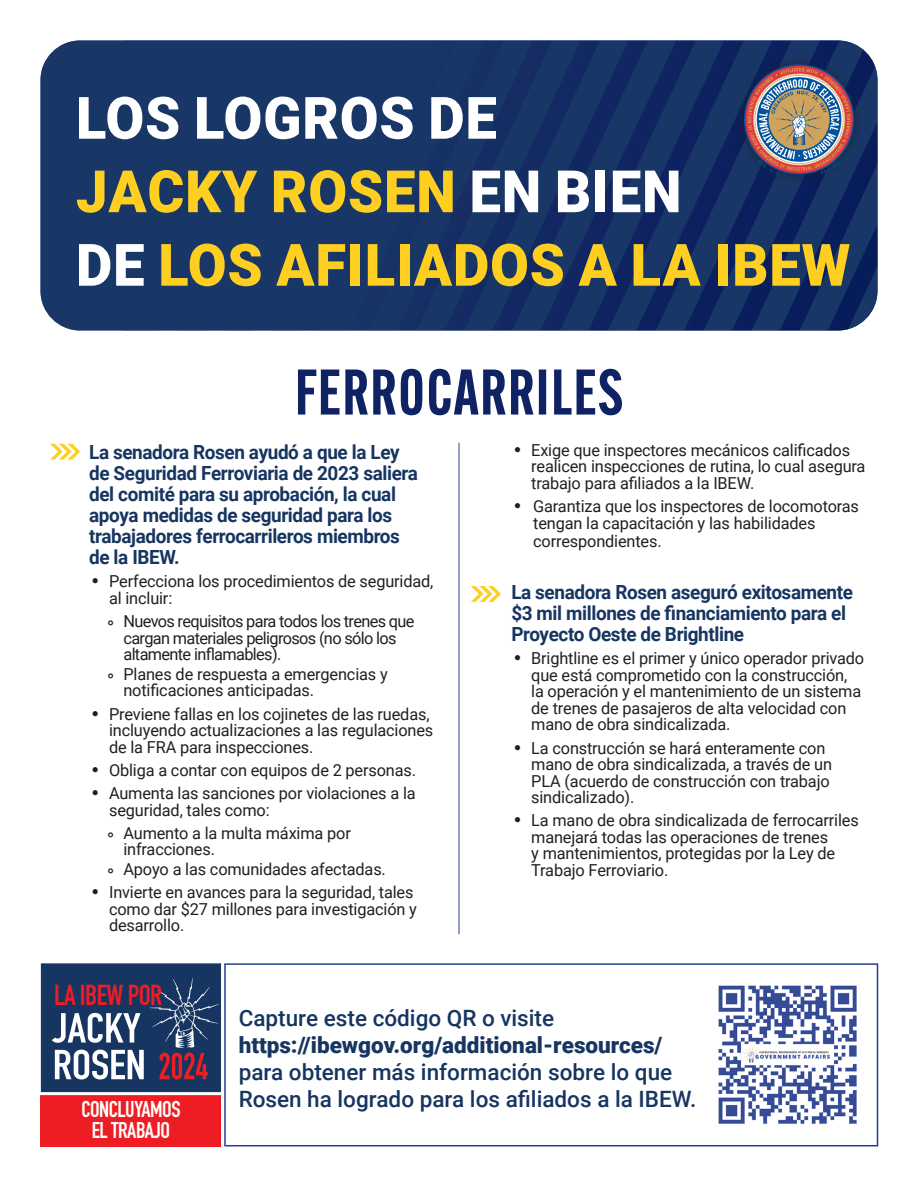
<style>
.page{position:relative;width:918px;height:1188px;background:#fff}
.page>*{position:absolute;margin:0;border:0;box-sizing:border-box;transform-origin:0 0}
.t1{font:600 63px "Alternate Gothic Cond ATF";letter-spacing:.02em;color:#0f2264}
.t2{font:900 58.5px "Roboto";letter-spacing:.015em;color:#fece21;scale:.96 1}
.t3{font:900 58.5px "Roboto";letter-spacing:.015em;color:#fff;scale:.96 1}
.t4{font:700 28.5px "DIN Condensed";letter-spacing:-.02em;color:#ee1d23}
.t5{font:500 22.5px/27px "Roboto";color:#163561}
.t6{font:700 22.5px/21px "DIN Condensed";letter-spacing:-.02em;color:#fff;text-align:center}
.body_text{font:700 19.5px/21px "Roboto";letter-spacing:-.02em;color:#163561}
.body_text-2{font:16.5px/16.5px "Roboto";letter-spacing:-.01em;color:#231f20}
.body_text-3{font:16.5px/16.5px "Roboto";letter-spacing:-.04em;color:#231f20}
.s1{color:#fff}
.s2{font-family:"Futura";font-weight:500}
.s3{font-weight:900}
</style>
<div class="page">
<svg style="left:41px;top:40px;width:836px;height:290px;background:#163365"></svg>
<div style="left:737px;top:57px;width:125px;height:125px;background:#231f20;opacity:.75"></div>
<svg style="left:748px;top:68px;width:103px;height:108px;background:#8b7a7e"></svg>
<img style="left:718px;top:985px;width:139px;height:139px">
<div style="left:41px;top:963px;width:180px;height:183px;background:#163561;border:2px solid #163561"></div>
<div style="left:41px;top:1094px;width:180px;height:52px;background:#ee1d23"></div>
<div style="left:224px;top:963px;width:654px;height:183px;border:2px solid #253f8e"></div>
<hr style="left:35px;top:1092px;width:186px;height:3px;background:#fff">
<svg style="left:150px;top:978px;width:69px;height:102px"></svg>
<svg style="left:55px;top:1050px;width:89px;height:30px"></svg>
<svg style="left:52px;top:1013px;width:89px;height:30px"></svg>
<svg style="left:50px;top:444px;width:30px;height:16px"></svg>
<svg style="left:471px;top:586px;width:30px;height:16px"></svg>
<hr style="left:459px;top:443px;width:1px;height:491px;background:#253f8e">
<p class="t3" style="left:76px;top:77px;width:440px">LOS LOGROS DE</p>
<p class="t2" style="left:76px;top:150px;width:632px">JACKY ROSEN <span class="s1">EN BIEN</span></p>
<p class="t2" style="left:76px;top:224px;width:808px"><span class="s1">DE</span> LOS AFILIADOS A LA IBEW</p>
<p class="t1" style="left:295px;top:352px;width:330px">FERROCARRILES</p>
<p class="body_text" style="left:89px;top:441px;width:330px">La senadora Rosen ayudó a que la Ley de Seguridad Ferroviaria de 2023 saliera del comité para su aprobación, la cual apoya medidas de seguridad para los trabajadores ferrocarrileros miembros de la IBEW.</p>
<p class="body_text-2" style="left:109px;top:573px;width:326px;text-indent:-20px"><span class="s2">•</span> Perfecciona los procedimientos de seguridad, al incluir:</p>
<p class="body_text-3" style="left:123px;top:612px;width:293px;text-indent:-18px"><span class="s2">°</span> Nuevos requisitos para todos los trenes que cargan materiales peligrosos (no sólo los altamente inflamables).</p>
<p class="body_text-2" style="left:123px;top:665px;width:266px;text-indent:-18px"><span class="s2">°</span> Planes de respuesta a emergencias y notificaciones anticipadas.</p>
<p class="body_text-2" style="left:109px;top:705px;width:326px;text-indent:-20px"><span class="s2">•</span> Previene fallas en los cojinetes de las ruedas, incluyendo actualizaciones a las regulaciones de la FRA para inspecciones.</p>
<p class="body_text-2" style="left:89px;top:761px;width:328px"><span class="s2">•</span> Obliga a contar con equipos de 2 personas.</p>
<p class="body_text-2" style="left:109px;top:784px;width:308px;text-indent:-20px"><span class="s2">•</span> Aumenta las sanciones por violaciones a la seguridad, tales como:</p>
<p class="body_text-2" style="left:123px;top:824px;width:229px;text-indent:-18px"><span class="s2">°</span> Aumento a la multa máxima por infracciones.</p>
<p class="body_text-2" style="left:105px;top:860px;width:282px"><span class="s2">°</span> Apoyo a las comunidades afectadas.</p>
<p class="body_text-2" style="left:109px;top:884px;width:309px;text-indent:-20px"><span class="s2">•</span> Invierte en avances para la seguridad, tales como dar $27 millones para investigación y desarrollo.</p>
<h2 class="t4" style="left:54px;top:976px;width:110px">LA IBEW POR</h2>
<p class="body_text-2" style="left:531px;top:441px;width:336px;text-indent:-20px"><span class="s2">•</span> Exige que inspectores mecánicos calificados realicen inspecciones de rutina, lo cual asegura trabajo para afiliados a la IBEW.</p>
<p class="body_text-2" style="left:533px;top:497px;width:327px;text-indent:-22px"><span class="s2">•</span> Garantiza que los inspectores de locomotoras tengan la capacitación y las habilidades</p>
<p class="body_text-2" style="left:533px;top:532px;width:130px">correspondientes.</p>
<p class="body_text" style="left:511px;top:581px;width:343px">La senadora Rosen aseguró exitosamente $3 mil millones de financiamiento para el<br>Proyecto Oeste de Brightline</p>
<p class="body_text-2" style="left:531px;top:650px;width:334px;text-indent:-20px"><span class="s2">•</span> Brightline es el primer y único operador privado que está comprometido con la construcción,<br>la operación y el mantenimiento de un sistema de trenes de pasajeros de alta velocidad con mano de obra sindicalizada.</p>
<p class="body_text-2" style="left:531px;top:739px;width:302px;text-indent:-20px"><span class="s2">•</span> La construcción se hará enteramente con mano de obra sindicalizada, a través de un PLA (acuerdo de construcción con trabajo sindicalizado).</p>
<p class="body_text-2" style="left:531px;top:812px;width:329px;text-indent:-20px"><span class="s2">•</span> La mano de obra sindicalizada de ferrocarriles manejará todas las operaciones de trenes<br>y mantenimientos, protegidas por la Ley de Trabajo Ferroviario.</p>
<h2 class="t6" style="left:81px;top:1099px;width:101px">CONCLUYAMOS<br>EL TRABAJO</h2>
<h2 class="t5" style="left:239px;top:1004px;width:459px">Capture este código QR o visite <span class="s3">https://ibewgov.org/additional-resources/ </span>para obtener más información sobre lo que Rosen ha logrado para los afiliados a la IBEW.</h2>
</div>
